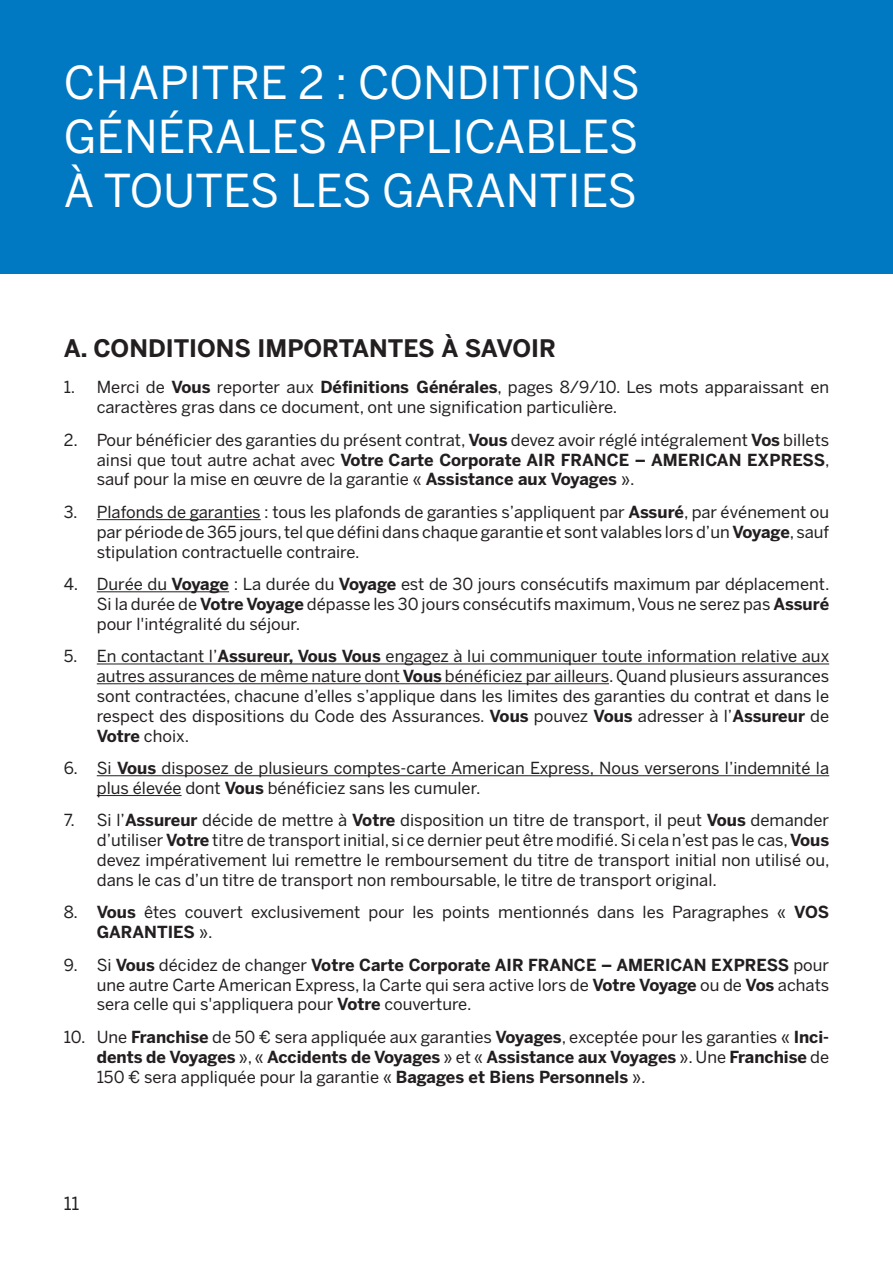
<style>
.page{position:relative;width:893px;height:1263px;background:#fff}
.page>*{position:absolute;margin:0;border:0;box-sizing:border-box;transform-origin:0 0}
.Titre_Chapitre{font:45px/54px "Benton Sans";color:#fff;text-align:justify}
.TITRE_A{font:700 24px "Benton Sans";color:#231f20}
.t1{font:18px "Benton Sans";color:#231f20}
.Txt_courant_puces_ch{font:16.5px/19.8px "Benton Sans";color:#231f20;text-align:justify}
.s1{font-weight:700}
</style>
<div class="page">
<hr style="left:97px;top:519px;width:164px;height:1px;background:#231f20">
<hr style="left:97px;top:591px;width:132px;height:1px;background:#231f20">
<hr style="left:97px;top:663px;width:732px;height:1px;background:#231f20">
<hr style="left:97px;top:683px;width:512px;height:1px;background:#231f20">
<hr style="left:97px;top:775px;width:732px;height:1px;background:#231f20">
<hr style="left:97px;top:795px;width:85px;height:1px;background:#231f20">
<div style="left:0;top:0;width:893px;height:274px;background:#0079c2"></div>
<p class="Titre_Chapitre" style="left:64px;top:55px;width:578px">CHAPITRE 2 : CONDITIONS GÉNÉRALES APPLICABLES À TOUTES LES GARANTIES</p>
<p class="TITRE_A" style="left:64px;top:334px;width:494px">A. CONDITIONS IMPORTANTES À SAVOIR</p>
<p class="Txt_courant_puces_ch" style="left:97px;top:377px;width:734px;text-indent:-33px">1. Merci de <span class="s1">Vous</span> reporter aux <span class="s1">Définitions Générales</span>, pages 8/9/10. Les mots apparaissant en caractères gras dans ce document, ont une signification particulière.</p>
<p class="Txt_courant_puces_ch" style="left:97px;top:430px;width:734px;text-indent:-33px">2. Pour bénéficier des garanties du présent contrat, <span class="s1">Vous</span> devez avoir réglé intégralement <span class="s1">Vos</span> billets ainsi que tout autre achat avec <span class="s1">Votre Carte Corporate AIR FRANCE – AMERICAN EXPRESS</span>, sauf pour la mise en œuvre de la garantie « <span class="s1">Assistance aux Voyages</span> ».</p>
<p class="Txt_courant_puces_ch" style="left:97px;top:502px;width:734px;text-indent:-33px">3. Plafonds de garanties : tous les plafonds de garanties s’appliquent par <span class="s1">Assuré</span>, par événement ou par période de 365 jours, tel que défini dans chaque garantie et sont valables lors d’un <span class="s1">Voyage</span>, sauf stipulation contractuelle contraire.</p>
<p class="Txt_courant_puces_ch" style="left:97px;top:574px;width:734px;text-indent:-33px">4. Durée du <span class="s1">Voyage</span> : La durée du <span class="s1">Voyage</span> est de 30 jours consécutifs maximum par déplacement.<br>Si la durée de <span class="s1">Votre Voyage</span> dépasse les 30 jours consécutifs maximum, Vous ne serez pas <span class="s1">Assuré </span>pour l'intégralité du séjour.</p>
<p class="Txt_courant_puces_ch" style="left:97px;top:646px;width:734px;text-indent:-33px">5. En contactant l’<span class="s1">Assureur, Vous Vous</span> engagez à lui communiquer toute information relative aux autres assurances de même nature dont <span class="s1">Vous</span> bénéficiez par ailleurs. Quand plusieurs assurances sont contractées, chacune d’elles s’applique dans les limites des garanties du contrat et dans le respect des dispositions du Code des Assurances. <span class="s1">Vous</span> pouvez <span class="s1">Vous</span> adresser à l’<span class="s1">Assureur</span> de <span class="s1">Votre</span> choix.</p>
<p class="Txt_courant_puces_ch" style="left:97px;top:758px;width:734px;text-indent:-33px">6. Si <span class="s1">Vous</span> disposez de plusieurs comptes-carte American Express, Nous verserons l’indemnité la plus élevée dont <span class="s1">Vous</span> bénéficiez sans les cumuler.</p>
<p class="Txt_courant_puces_ch" style="left:97px;top:810px;width:734px;text-indent:-33px">7. Si l’<span class="s1">Assureur</span> décide de mettre à <span class="s1">Votre</span> disposition un titre de transport, il peut <span class="s1">Vous</span> demander d’utiliser <span class="s1">Votre</span> titre de transport initial, si ce dernier peut être modifié. Si cela n’est pas le cas, <span class="s1">Vous </span>devez impérativement lui remettre le remboursement du titre de transport initial non utilisé ou, dans le cas d’un titre de transport non remboursable, le titre de transport original.</p>
<p class="Txt_courant_puces_ch" style="left:97px;top:902px;width:734px;text-indent:-33px">8. <span class="s1">Vous</span> êtes couvert exclusivement pour les points mentionnés dans les Paragraphes « <span class="s1">VOS<br>GARANTIES</span> ».</p>
<p class="Txt_courant_puces_ch" style="left:97px;top:955px;width:734px;text-indent:-33px">9. Si <span class="s1">Vous</span> décidez de changer <span class="s1">Votre Carte Corporate AIR FRANCE – AMERICAN EXPRESS</span> pour une autre Carte American Express, la Carte qui sera active lors de <span class="s1">Votre Voyage</span> ou de <span class="s1">Vos</span> achats sera celle qui s'appliquera pour <span class="s1">Votre</span> couverture.</p>
<p class="Txt_courant_puces_ch" style="left:97px;top:1027px;width:734px;text-indent:-33px">10. Une <span class="s1">Franchise</span> de 50 € sera appliquée aux garanties <span class="s1">Voyages</span>, exceptée pour les garanties « <span class="s1">Inci&shy;dents de Voyages</span> », « <span class="s1">Accidents de Voyages</span> » et « <span class="s1">Assistance aux Voyages</span> ». Une <span class="s1">Franchise</span> de 150 € sera appliquée pour la garantie « <span class="s1">Bagages et Biens Personnels</span> ».</p>
<p class="t1" style="left:64px;top:1192px;width:17px">11</p>
</div>
